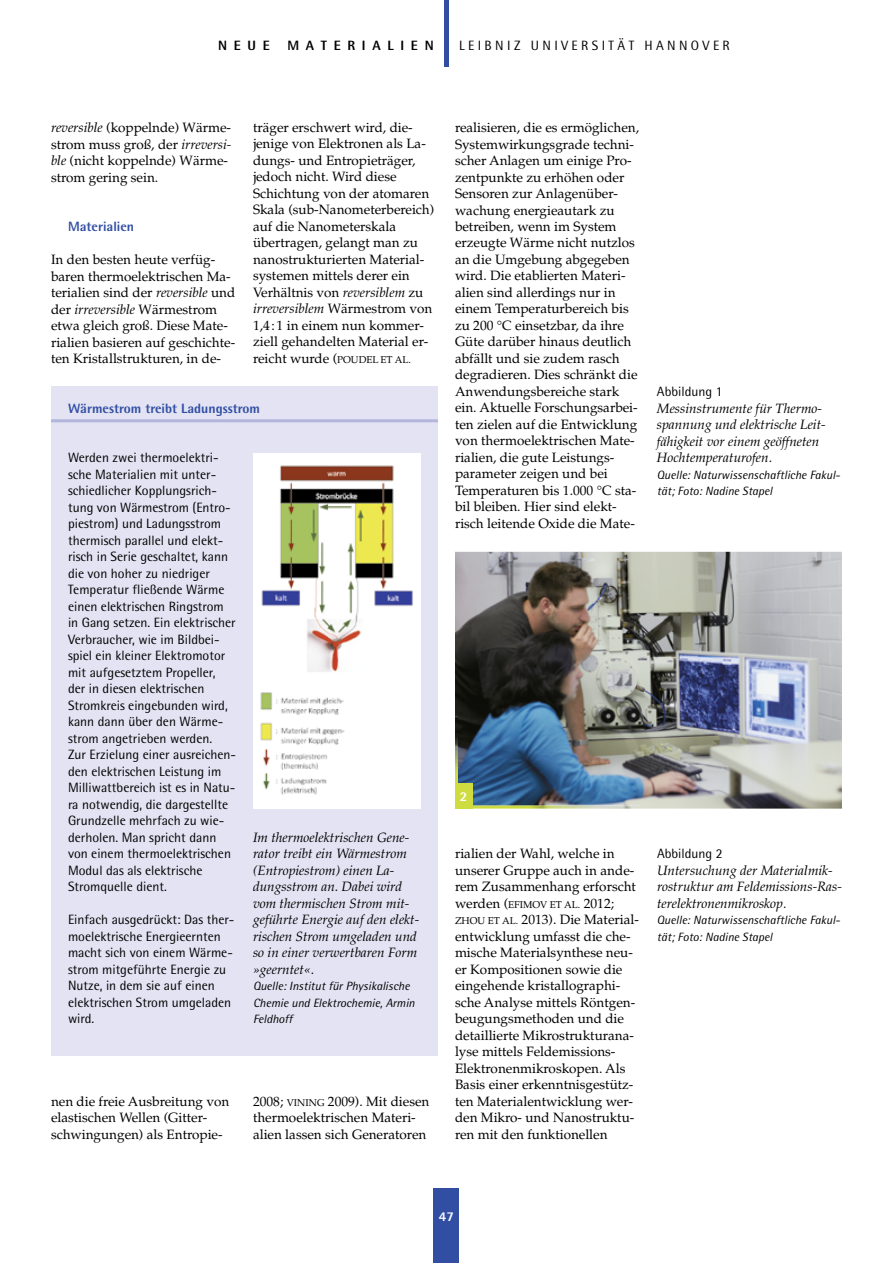
<style>
.page{position:relative;width:893px;height:1263px;background:#fff}
.page>*{position:absolute;margin:0;border:0;box-sizing:border-box;transform-origin:0 0}
.t1{font:13.5px/16.5px "Palatino";color:#000}
.t2{font:13.5px/16.5px "Rotis Semi Sans";color:#000}
.t3{font:italic 13.5px/16.5px "Palatino";color:#000}
.t4{font:800 13.5px "Rotis Semi Sans";color:#314ea3}
.t5{font:13.5px "Rotis Semi Sans";letter-spacing:.25em;color:#000}
.t6{font:800 13.5px "Rotis Semi Sans";letter-spacing:.5em;color:#000}
.t7{font:800 13.5px "Rotis Semi Sans";color:#fff}
.t8{font:italic 12px/16.5px "Rotis Semi Sans";color:#000}
.s1{font-style:italic}
.s2{font-size:9.9px}
</style>
<div class="page">
<div style="left:444px;top:0;width:5px;height:66px;background:#314ea3"></div>
<div style="left:434px;top:1188px;width:25px;height:75px;background:#314ea3"></div>
<img style="left:455px;top:552px;width:387px;height:256px">
<div style="left:51px;top:387px;width:387px;height:669px;background:#e3e3f3"></div>
<hr style="left:51px;top:419px;width:387px;height:3px;background:#b2b5dc">
<div style="left:253px;top:453px;width:168px;height:355px;background:#fff"></div>
<img style="left:260px;top:465px;width:153px;height:330px">
<img style="left:455px;top:717px;width:3px;height:66px">
<img style="left:472px;top:806px;width:168px;height:2px">
<div style="left:455px;top:783px;width:17px;height:25px;background:#cedc40"></div>
<p class="t6" style="left:218px;top:36px;width:53px">Neue</p>
<p class="t6" style="left:287px;top:36px;width:148px">MaterialieN</p>
<p class="t5" style="left:459px;top:37px;width:272px">leibniz universität hannover</p>
<p class="t1" style="left:51px;top:119px;width:182px"><span class="s1">reversible</span> (koppelnde) Wärme&shy;strom muss groß, der <span class="s1">irreversi&shy;ble</span> (nicht koppelnde) Wärme&shy;strom gering sein.</p>
<p class="t4" style="left:68px;top:218px;width:68px">Materialien</p>
<p class="t1" style="left:51px;top:251px;width:186px">In den besten heute verfüg&shy;baren thermoelektrischen Ma&shy;terialien sind der <span class="s1">reversible</span> und der <span class="s1">irreversible</span> Wärmestrom etwa gleich groß. Diese Mate&shy;rialien basieren auf geschichte&shy;ten Kristallstrukturen, in de-</p>
<p class="t1" style="left:253px;top:119px;width:183px">träger erschwert wird, die&shy;jenige von Elektronen als la&shy;dungs- und Entropieträger, jedoch nicht. Wird diese<br>Schichtung von der atomaren<br>Skala (sub-Nanometerbereich) auf die Nanometerskala übertragen, gelangt man zu nano strukturierten Material&shy;systemen mittels derer ein<br>Verhältnis von <span class="s1">reversiblem</span> zu <span class="s1">irreversiblem</span> Wärmestrom von<br>1,4 : 1 in einem nun kommer&shy;ziell gehandelten Material er&shy;reicht wurde (<span class="s2">POUDEl Et Al.</span></p>
<p class="t4" style="left:68px;top:399px;width:193px">Wärmestrom treibt ladungsstrom</p>
<p class="t2" style="left:68px;top:449px;width:169px">Werden zwei thermoelektri&shy;sche Materialien mit unter&shy;schiedlicher Kopplungsrich&shy;tung von Wärmestrom (entro&shy;piestrom) und ladungsstrom thermisch parallel und elekt&shy;risch in serie geschaltet, kann die von hoher zu niedriger temperatur fließende Wärme einen elektrischen ringstrom in Gang setzen. ein elektrischer verbraucher, wie im bildbei&shy;spiel ein kleiner elektromotor mit aufgesetztem Propeller, der in diesen elektrischen stromkreis eingebunden wird, kann dann über den Wärme&shy;strom angetrieben werden.<br>zur erzielung einer ausreichen&shy;den elektrischen leistung im<br>Milliwattbereich ist es in natu&shy;ra notwendig, die dargestellte<br>Grundzelle mehrfach zu wie&shy;derholen. Man spricht dann von einem thermoelektrischen<br>Modul das als elektrische stromquelle dient.</p>
<p class="t2" style="left:68px;top:911px;width:168px">einfach ausgedrückt: Das ther&shy;moelektrische energieernten macht sich von einem Wärme&shy;strom mitgeführte energie zu nutze, in dem sie auf einen elektrischen strom umgeladen wird.</p>
<p class="t3" style="left:253px;top:829px;width:168px">Im thermoelektrischen Gene&shy;rator treibt ein Wärmestrom (Entropiestrom) einen La&shy;dungsstrom an. Dabei wird vom thermischen Strom mit&shy;geführte Energie auf den elekt&shy;rischen Strom umgeladen und so in einer verwertbaren Form »geerntet«.</p>
<p class="t8" style="left:253px;top:977px;width:163px">Quelle: Institut für Physikalische<br>Chemie und Elektrochemie, Armin<br>Feldhoff</p>
<p class="t1" style="left:51px;top:1093px;width:180px">nen die freie Ausbreitung von elastischen Wellen (Gitter&shy;schwingungen) als Entropie-</p>
<p class="t1" style="left:253px;top:1093px;width:178px">2008; <span class="s2">VINING</span> 2009). Mit diesen thermoelektrischen Materi&shy;alien lassen sich Generatoren</p>
<p class="t1" style="left:455px;top:119px;width:186px">realisieren, die es ermöglichen,<br>Systemwirkungsgrade techni&shy;scher Anlagen um einige Pro&shy;zentpunkte zu erhöhen oder<br>Sensoren zur Anlagenüber&shy;wachung energieautark zu betreiben, wenn im System erzeugte Wärme nicht nutzlos an die Umgebung abgegeben wird. Die etablierten Materi&shy;alien sind allerdings nur in einem temperaturbereich bis zu 200 °C einsetzbar, da ihre<br>Güte darüber hinaus deutlich abfällt und sie zudem rasch degradieren. Dies schränkt die<br>Anwendungsbereiche stark ein. Aktuelle Forschungsarbei&shy;ten zielen auf die Entwicklung von thermoelektrischen Mate&shy;rialien, die gute leistungs&shy;parameter zeigen und bei temperaturen bis 1.000 °C sta&shy;bil bleiben. Hier sind elekt&shy;risch leitende Oxide die Mate-</p>
<p class="t2" style="left:657px;top:383px;width:67px">abbildung 1</p>
<p class="t3" style="left:657px;top:400px;width:170px">Messinstrumente für Thermo&shy;spannung und elektrische Leit&shy;fähigkeit vor einem geöffneten<br>Hochtemperaturofen.</p>
<p class="t8" style="left:657px;top:466px;width:185px">Quelle: Naturwissenschaftliche Fakul&shy;tät; Foto: Nadine Stapel</p>
<p class="t7" style="left:460px;top:788px;width:9px">2</p>
<p class="t1" style="left:455px;top:845px;width:185px">rialien der Wahl, welche in unserer Gruppe auch in ande&shy;rem Zusammenhang erforscht werden (<span class="s2">EFIMOV Et Al.</span> 2012;<br><span class="s2">ZHOU Et Al.</span> 2013). Die Material&shy;entwicklung umfasst die che&shy;mische Materialsynthese neu&shy;er Kompositionen sowie die eingehende kristallographi&shy;sche Analyse mittels Röntgen&shy;beugungsmethoden und die detaillierte Mikrostrukturana&shy;lyse mittels Feldemissions-<br>Elektronenmikroskopen. Als<br>Basis einer erkenntnisgestütz&shy;ten Materialentwicklung wer&shy;den Mikro- und Nanostruktu&shy;ren mit den funktionellen</p>
<p class="t2" style="left:657px;top:845px;width:67px">abbildung 2</p>
<p class="t3" style="left:657px;top:862px;width:186px">Untersuchung der Materialmik&shy;rostruktur am Feldemissions-Ras&shy;terelektronenmikroskop.</p>
<p class="t8" style="left:657px;top:911px;width:185px">Quelle: Naturwissenschaftliche Fakul&shy;tät; Foto: Nadine Stapel</p>
<p class="t7" style="left:439px;top:1208px;width:17px">47</p>
</div>
